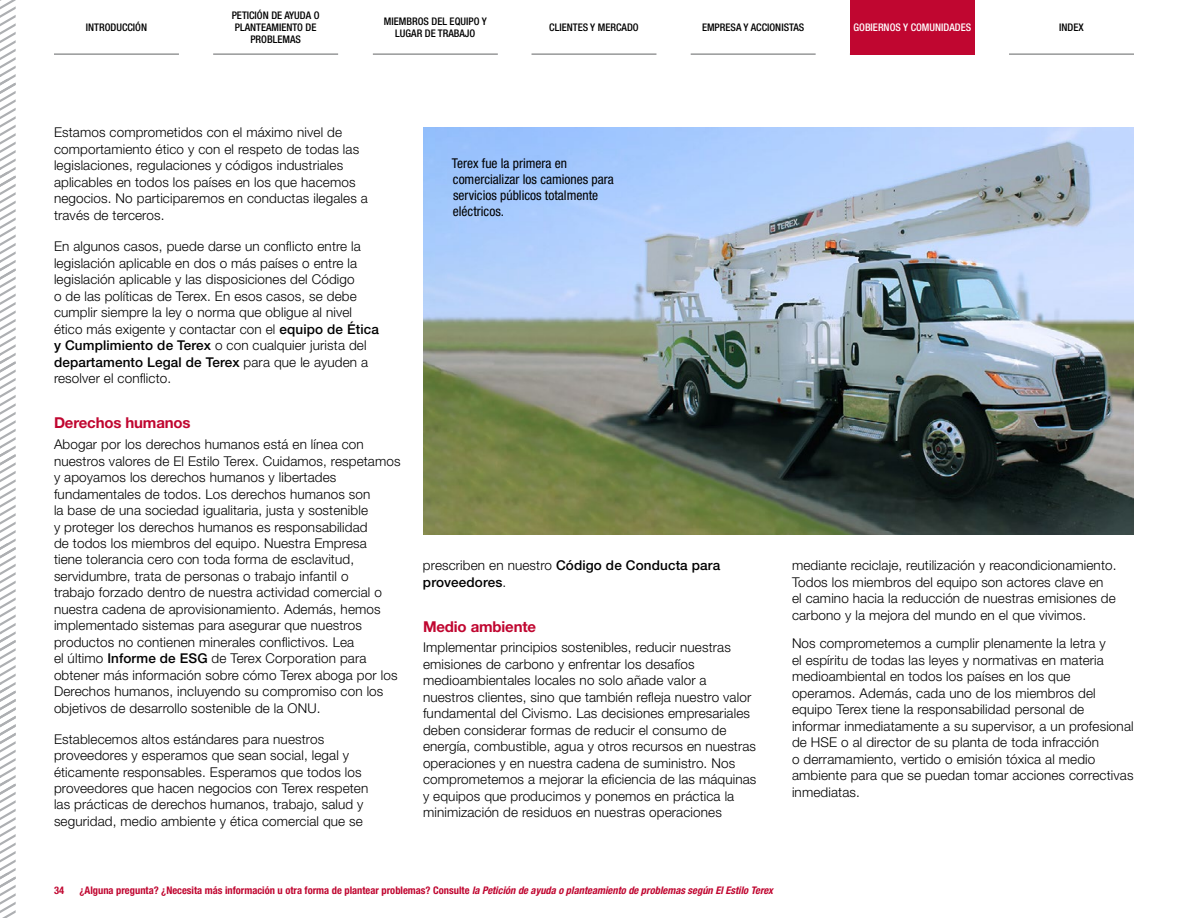
<style>
.page{position:relative;width:1188px;height:918px;background:#fff}
.page>*{position:absolute;margin:0;border:0;box-sizing:border-box;transform-origin:0 0}
.t1{font:700 15px "Helvetica Neue LT Std";letter-spacing:-.01em;color:#c00630}
.t2{font:300 13.5px/16.5px "Helvetica Neue LT Std";letter-spacing:.01em;color:#000}
.t3{font:condensed 13.5px/16.2px "Helvetica Neue LT Std";color:#000}
.t4{font:500 13.5px/16.5px "Helvetica Neue LT Std";letter-spacing:.01em;color:#000}
.t5{font:700 condensed 10.5px "Helvetica Neue LT Std";color:#c00630}
.t6{font:500 condensed 10.5px/12px "Helvetica Neue LT Std";color:#000;text-align:center}
.t7{font:500 condensed 10.5px "Helvetica Neue LT Std";color:#fff}
.s1{font-weight:500}
.s2{font-weight:300}
.s3{font-style:italic}
</style>
<div class="page">
<img style="left:423px;top:127px;width:711px;height:408px">
<hr style="left:213px;top:54px;width:125px;height:1px;background:#636466">
<hr style="left:54px;top:54px;width:125px;height:1px;background:#636466">
<hr style="left:691px;top:54px;width:125px;height:1px;background:#636466">
<hr style="left:532px;top:54px;width:124px;height:1px;background:#636466">
<hr style="left:1009px;top:54px;width:125px;height:1px;background:#636466">
<hr style="left:373px;top:54px;width:125px;height:1px;background:#636466">
<svg style="left:0;top:0;width:16px;height:918px"></svg>
<div style="left:850px;top:0;width:125px;height:55px;background:#c00630"></div>
<p class="t6" style="left:232px;top:9px;width:89px">PETICIÓN DE AYUDA O<br>PLANTEAMIENTO DE<br>PROBLEMAS</p>
<p class="t6" style="left:384px;top:15px;width:104px">MIEMBROS DEL EQUIPO Y<br>LUGAR DE TRABAJO</p>
<p class="t6" style="left:86px;top:21px;width:63px">INTRODUCCIÓN</p>
<p class="t6" style="left:549px;top:21px;width:91px">CLIENTES Y MERCADO</p>
<p class="t6" style="left:702px;top:21px;width:104px">EMPRESA Y ACCIONISTAS</p>
<p class="t6" style="left:1059px;top:21px;width:26px">INDEX</p>
<p class="t7" style="left:854px;top:21px;width:119px">GOBIERNOS Y COMUNIDADES</p>
<p class="t2" style="left:54px;top:124px;width:315px">Estamos comprometidos con el máximo nivel de comportamiento ético y con el respeto de todas las legislaciones, regulaciones y códigos industriales aplicables en todos los países en los que hacemos negocios. No participaremos en conductas ilegales a través de terceros.</p>
<p class="t2" style="left:54px;top:238px;width:326px">En algunos casos, puede darse un conflicto entre la legislación aplicable en dos o más países o entre la legislación aplicable y las disposiciones del Código<br>o de las políticas de Terex. En esos casos, se debe cumplir siempre la ley o norma que obligue al nivel ético más exigente y contactar con el <span class="s1">equipo de Ética y Cumplimiento de Terex</span> o con cualquier jurista del <span class="s1">departamento Legal de Terex</span> para que le ayuden a resolver el conflicto.</p>
<p class="t1" style="left:54px;top:414px;width:138px">Derechos humanos</p>
<p class="t2" style="left:54px;top:436px;width:348px">Abogar por los derechos humanos está en línea con nuestros valores de El Estilo Terex. Cuidamos, respetamos y apoyamos los derechos humanos y libertades fundamentales de todos. Los derechos humanos son<br>la base de una sociedad igualitaria, justa y sostenible<br>y proteger los derechos humanos es responsabilidad<br>de todos los miembros del equipo. Nuestra Empresa<br>tiene tolerancia cero con toda forma de esclavitud, servidumbre, trata de personas o trabajo infantil o<br>trabajo forzado dentro de nuestra actividad comercial o nuestra cadena de aprovisionamiento. Además, hemos implementado sistemas para asegurar que nuestros productos no contienen minerales conflictivos. Lea<br>el último <span class="s1">Informe de ESG</span> de Terex Corporation para obtener más información sobre cómo Terex aboga por los Derechos humanos, incluyendo su compromiso con los objetivos de desarrollo sostenible de la ONU.</p>
<p class="t2" style="left:54px;top:730px;width:316px">Establecemos altos estándares para nuestros proveedores y esperamos que sean social, legal y éticamente responsables. Esperamos que todos los proveedores que hacen negocios con Terex respeten las prácticas de derechos humanos, trabajo, salud y seguridad, medio ambiente y ética comercial que se</p>
<p class="t3" style="left:452px;top:155px;width:163px">Terex fue la primera en comercializar los camiones para servicios públicos totalmente eléctricos.</p>
<p class="t4" style="left:423px;top:557px;width:299px"><span class="s2">prescriben en nuestro</span> Código de Conducta para proveedores<span class="s2">.</span></p>
<p class="t1" style="left:423px;top:617px;width:115px">Medio ambiente</p>
<p class="t2" style="left:423px;top:639px;width:335px">Implementar principios sostenibles, reducir nuestras emisiones de carbono y enfrentar los desafíos medioambientales locales no solo añade valor a nuestros clientes, sino que también refleja nuestro valor fundamental del Civismo. Las decisiones empresariales deben considerar formas de reducir el consumo de energía, combustible, agua y otros recursos en nuestras operaciones y en nuestra cadena de suministro. Nos comprometemos a mejorar la eficiencia de las máquinas y equipos que producimos y ponemos en práctica la minimización de residuos en nuestras operaciones</p>
<p class="t2" style="left:792px;top:557px;width:326px">mediante reciclaje, reutilización y reacondicionamiento.<br>Todos los miembros del equipo son actores clave en<br>el camino hacia la reducción de nuestras emisiones de carbono y la mejora del mundo en el que vivimos.</p>
<p class="t2" style="left:792px;top:635px;width:343px">Nos comprometemos a cumplir plenamente la letra y<br>el espíritu de todas las leyes y normativas en materia medioambiental en todos los países en los que operamos. Además, cada uno de los miembros del equipo Terex tiene la responsabilidad personal de informar inmediatamente a su supervisor, a un profesional de HSE o al director de su planta de toda infracción<br>o derramamiento, vertido o emisión tóxica al medio ambiente para que se puedan tomar acciones correctivas inmediatas.</p>
<p class="t5" style="left:54px;top:884px;width:12px">34</p>
<p class="t5" style="left:80px;top:884px;width:695px">¿Alguna pregunta? ¿Necesita más información u otra forma de plantear problemas? Consulte <span class="s3">la Petición de ayuda o planteamiento de problemas según El Estilo Terex</span></p>
</div>
